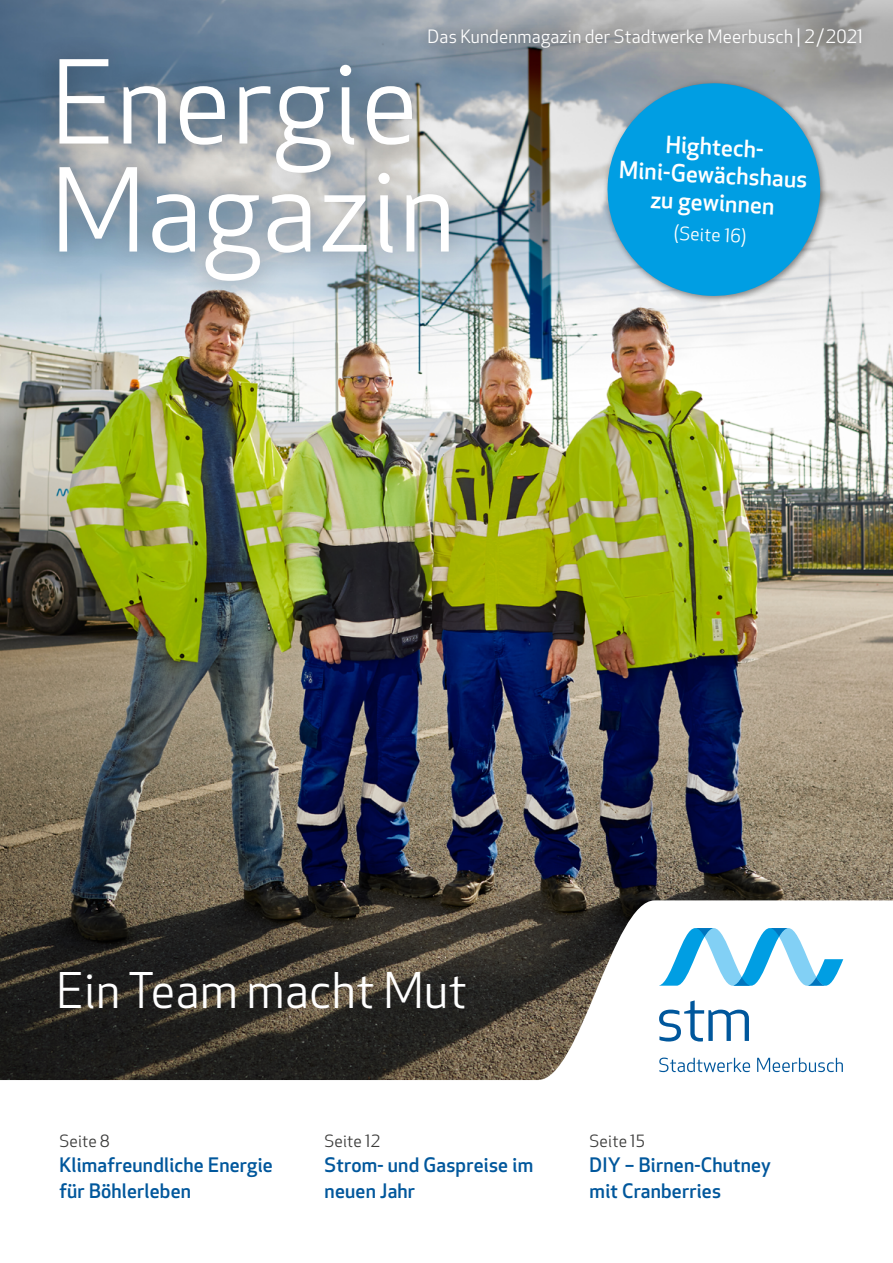
<style>
.page{position:relative;width:893px;height:1263px;background:#fff}
.page>*{position:absolute;margin:0;border:0;box-sizing:border-box;transform-origin:0 0}
.t1{font:112.5px "Apex New";letter-spacing:.01em;color:#fff}
.t2{font:48px "Apex New";letter-spacing:.01em;color:#fff}
.t3{font:500 23.25px "Apex New";color:#fff}
.t4{font:500 19.5px/25.5px "Apex New";letter-spacing:.01em;color:#00579c}
.t5{font:18.3px "Apex New";color:#fff}
.kolumne_li{font:18px "Apex New";letter-spacing:.01em;color:#fff}
.t6{font:16.5px "Apex New";letter-spacing:.01em;color:#3b3b3a}
</style>
<div class="page">
<img style="left:0;top:0;width:893px;height:900px">
<div style="left:603px;top:79px;width:225px;height:225px;background:#000;opacity:.45"></div>
<svg style="left:605px;top:80px;width:218px;height:219px;background:#30a6db"></svg>
<div style="left:417px;top:18px;width:456px;height:41px;background:#000;opacity:.35"></div>
<svg style="left:0;top:900px;width:893px;height:181px"></svg>
<div style="left:35px;top:35px;width:438px;height:270px;background:#000;opacity:.35"></div>
<svg style="left:659px;top:928px;width:184px;height:58px"></svg>
<svg style="left:659px;top:1000px;width:90px;height:41px"></svg>
<svg style="left:659px;top:1057px;width:91px;height:15px"></svg>
<svg style="left:757px;top:1058px;width:86px;height:14px"></svg>
<p class="kolumne_li" style="left:428px;top:25px;width:437px">Das Kundenmagazin der Stadtwerke Meerbusch | 2 / 2021</p>
<p class="t1" style="left:51px;top:32px;width:369px">Energie</p>
<p class="t1" style="left:51px;top:140px;width:406px">Magazin</p>
<p class="t3" style="left:667px;top:129px;width:104px;rotate:3deg">Hightech-</p>
<p class="t3" style="left:620px;top:154px;width:190px;rotate:3deg">Mini-Gewächshaus</p>
<p class="t3" style="left:652px;top:184px;width:125px;rotate:3deg">zu gewinnen</p>
<p class="t5" style="left:675px;top:221px;width:74px;rotate:3deg">(Seite 16)</p>
<p class="t2" style="left:56px;top:960px;width:412px">Ein Team macht Mut</p>
<p class="t6" style="left:60px;top:1130px;width:51px">Seite 8</p>
<p class="t4" style="left:60px;top:1152px;width:215px">Klimafreundliche Energie</p>
<p class="t4" style="left:60px;top:1178px;width:133px">für Böhlerleben</p>
<p class="t6" style="left:325px;top:1130px;width:57px">Seite 12</p>
<p class="t4" style="left:325px;top:1152px;width:210px">Strom- und Gaspreise im neuen Jahr</p>
<p class="t6" style="left:590px;top:1130px;width:57px">Seite 15</p>
<p class="t4" style="left:590px;top:1152px;width:183px">DIY – Birnen-Chutney mit Cranberries</p>
</div>
